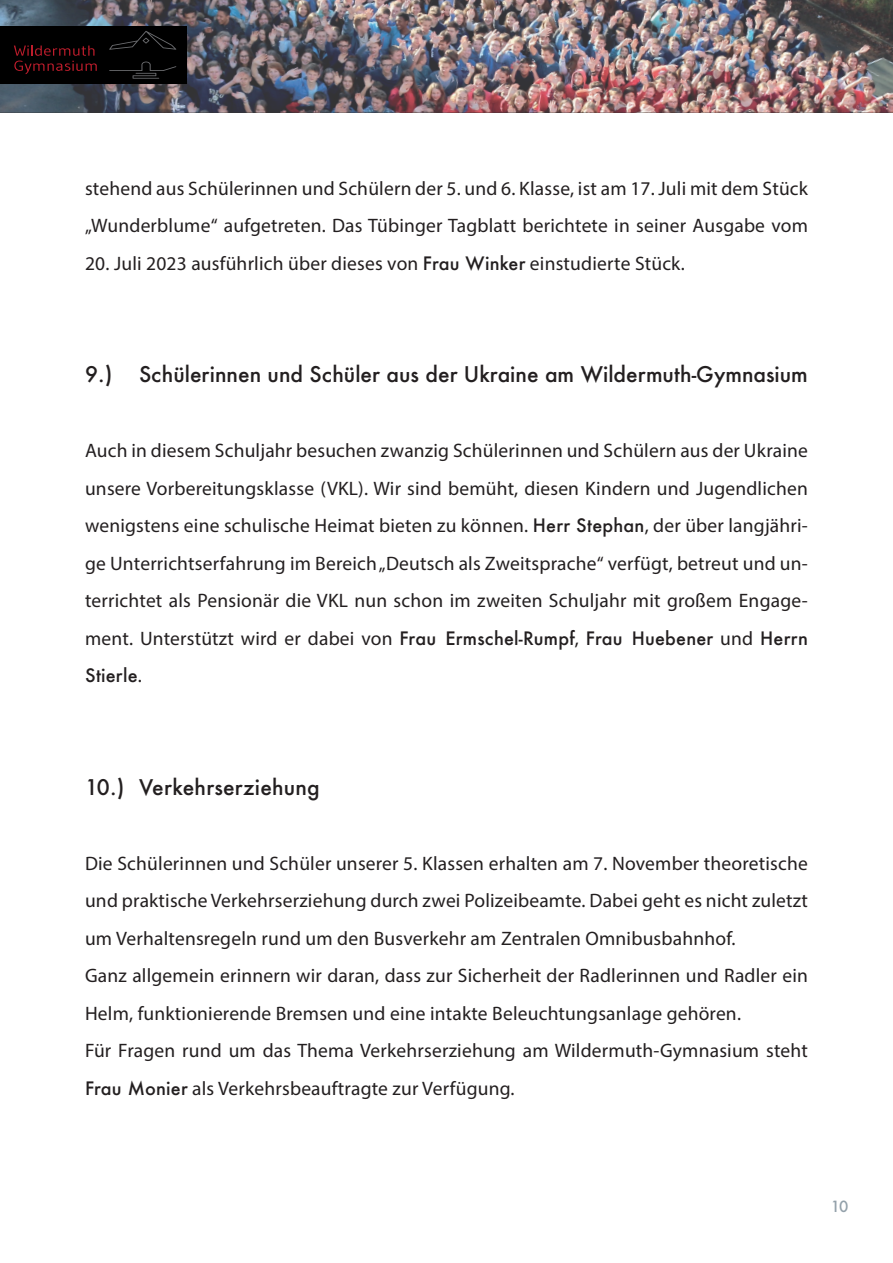
<style>
.page{position:relative;width:893px;height:1263px;background:#fff}
.page>*{position:absolute;margin:0;border:0;box-sizing:border-box;transform-origin:0 0}
.t1{font:500 21px "Futura";color:#231f20}
.t2{font:19.5px/37.5px "Myriad Pro";letter-spacing:.01em;color:#231f20}
.t3{font:500 18px/37.5px "Futura";letter-spacing:.01em;color:#231f20}
.t4{font:500 15px "Futura";color:#93a1aa}
.s1{font-family:"Futura";font-weight:500;font-size:18px}
.s2{font-family:"Myriad Pro";font-weight:400;font-size:19.5px}
</style>
<div class="page">
<img style="left:0;top:0;width:893px;height:113px">
<div style="left:0;top:26px;width:187px;height:57px;background:#000"></div>
<svg style="left:14px;top:46px;width:83px;height:28px"></svg>
<svg style="left:109px;top:62px;width:67px;height:17px"></svg>
<svg style="left:109px;top:31px;width:67px;height:19px"></svg>
<p class="t2" style="left:85px;top:169px;width:724px">stehend aus Schülerinnen und Schülern der 5. und 6. Klasse, ist am 17. Juli mit dem Stück „Wunderblume“ aufgetreten. Das Tübinger Tagblatt berichtete in seiner Ausgabe vom</p>
<p class="t2" style="left:85px;top:244px;width:601px">20. Juli 2023 ausführlich über dieses von <span class="s1">Frau Winker</span> einstudierte Stück.</p>
<p class="t1" style="left:85px;top:360px;width:29px">9.)</p>
<p class="t1" style="left:139px;top:360px;width:670px">Schülerinnen und Schüler aus der Ukraine am Wildermuth-Gymnasium</p>
<p class="t2" style="left:85px;top:432px;width:724px;text-align:justify">Auch in diesem Schuljahr besuchen zwanzig Schülerinnen und Schülern aus der Ukraine unsere Vorbereitungsklasse (VKL). Wir sind bemüht, diesen Kindern und Jugendlichen wenigstens eine schulische Heimat bieten zu können. <span class="s1">Herr Stephan</span>, der über langjähri&shy;ge Unterrichtserfahrung im Bereich „Deutsch als Zweitsprache“ verfügt, betreut und un&shy;terrichtet als Pensionär die VKL nun schon im zweiten Schuljahr mit großem Engage-</p>
<p class="t3" style="left:85px;top:619px;width:724px"><span class="s2">ment. Unterstützt wird er dabei von</span> Frau Ermschel-Rumpf<span class="s2">,</span> Frau Huebener <span class="s2">und</span> Herrn<br>Stierle<span class="s2">.</span></p>
<p class="t1" style="left:85px;top:772px;width:236px">10.) Verkehrserziehung</p>
<p class="t2" style="left:85px;top:844px;width:724px">Die Schülerinnen und Schüler unserer 5. Klassen erhalten am 7. November theoretische und praktische Verkehrserziehung durch zwei Polizeibeamte. Dabei geht es nicht zuletzt um Verhaltensregeln rund um den Busverkehr am Zentralen Omnibusbahnhof.<br>Ganz allgemein erinnern wir daran, dass zur Sicherheit der Radlerinnen und Radler ein Helm, funktionierende Bremsen und eine intakte Beleuchtungsanlage gehören.<br>Für Fragen rund um das Thema Verkehrserziehung am Wildermuth-Gymnasium steht <span class="s1">Frau Monier</span> als Verkehrsbeauftragte zur Verfügung.</p>
<p class="t4" style="left:831px;top:1196px;width:19px">10</p>
</div>
